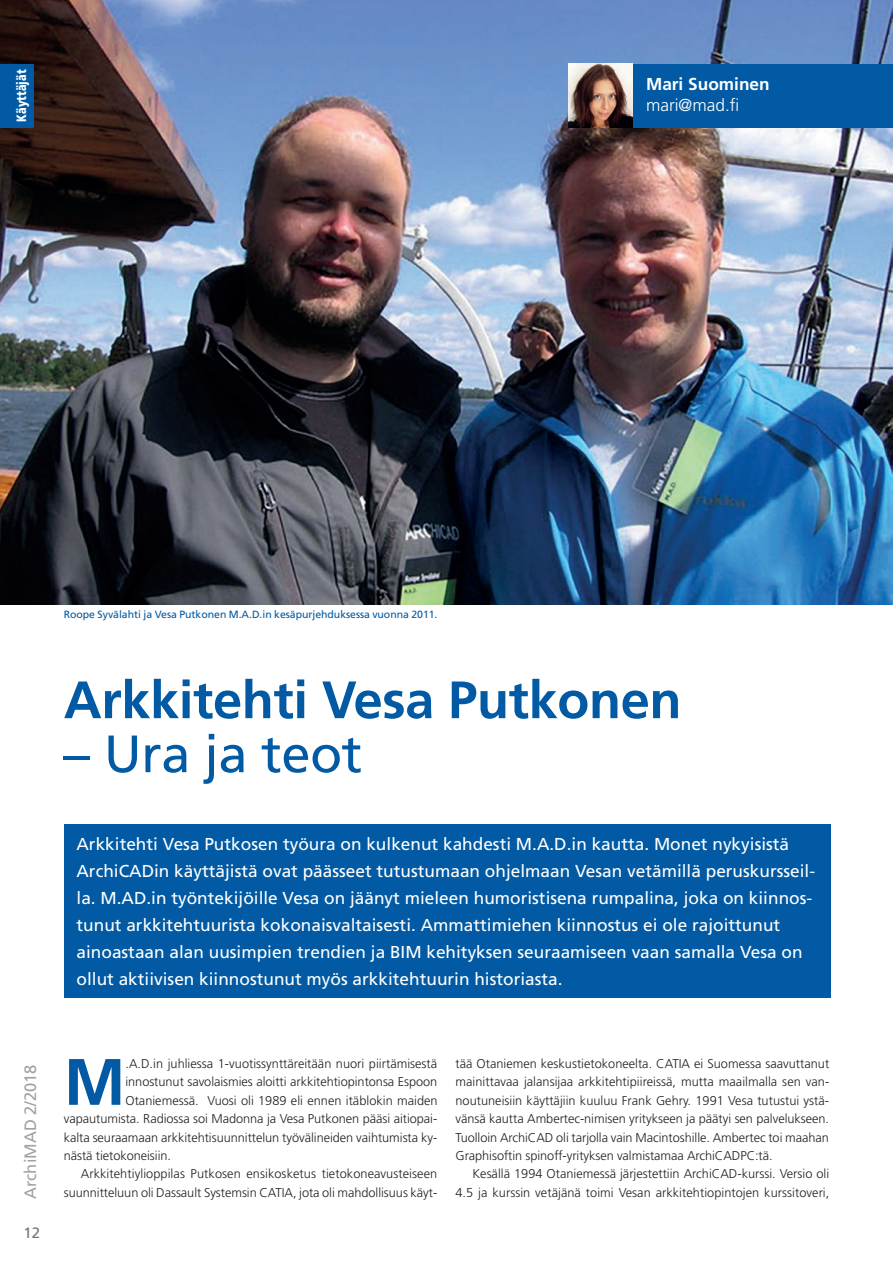
<style>
.page{position:relative;width:893px;height:1263px;background:#fff}
.page>*{position:absolute;margin:0;border:0;box-sizing:border-box;transform-origin:0 0}
.t1{font:700 65.55px "Frutiger";color:#015aa3}
.t2{font:700 52.5px "Frutiger";letter-spacing:-.01em;color:#015aa3}
.t3{font:52.5px "Frutiger";letter-spacing:-.01em;color:#015aa3}
.t4{font:17.25px/27px "Frutiger";color:#fff}
.t5{font:700 17.25px "Frutiger";color:#fff}
.t6{font:300 17.25px "Frutiger";color:#fff}
.t7{font:16.5px "Frutiger";color:#9da49a}
.t8{font:15px "Frutiger";color:#667979}
.t9{font:900 13.5px "Frutiger";color:#fff;scale:.8 1}
.t10{font:300 12.75px/18.5px "Frutiger";letter-spacing:-.005em;color:#231f20;text-align:justify}
.t11{font:10.5px "Frutiger";letter-spacing:-.005em;color:#015aa3}
</style>
<div class="page">
<img style="left:0;top:0;width:893px;height:605px">
<div style="left:64px;top:824px;width:766px;height:174px;background:#015aa3"></div>
<div style="left:633px;top:64px;width:260px;height:64px;background:#015aa3"></div>
<div style="left:0;top:64px;width:34px;height:64px;background:#015aa3"></div>
<img style="left:568px;top:64px;width:64px;height:64px">
<p class="t9" style="left:13px;top:122px;width:67px;rotate:-90deg">Käyttäjät</p>
<h3 class="t5" style="left:646px;top:74px;width:125px">Mari Suominen</h3>
<h3 class="t6" style="left:646px;top:95px;width:95px">mari@mad.fi</h3>
<p class="t11" style="left:64px;top:609px;width:375px">Roope Syvälahti ja Vesa Putkonen M.A.D.in kesäpurjehduksessa vuonna 2011.</p>
<h2 class="t2" style="left:64px;top:669px;width:619px">Arkkitehti Vesa Putkonen</h2>
<h2 class="t3" style="left:64px;top:723px;width:300px">– Ura ja teot</h2>
<p class="t4" style="left:77px;top:831px;width:740px">Arkkitehti Vesa Putkosen työura on kulkenut kahdesti M.A.D.in kautta. Monet nykyisistä ArchiCADin käyttäjistä ovat päässeet tutustumaan ohjelmaan Vesan vetämillä peruskursseil&shy;la. M.AD.in työntekijöille Vesa on jäänyt mieleen humoristisena rumpalina, joka on kiinnos&shy;tunut arkkitehtuurista kokonaisvaltaisesti. Ammattimiehen kiinnostus ei ole rajoittunut ainoastaan alan uusimpien trendien ja BIM kehityksen seuraamiseen vaan samalla Vesa on ollut aktiivisen kiinnostunut myös arkkitehtuurin historiasta.</p>
<p class="t7" style="left:21px;top:1199px;width:136px;rotate:-90deg">ArchiMAD 2/2018</p>
<p class="t8" style="left:24px;top:1224px;width:18px">12</p>
<h1 class="t1" style="left:64px;top:1043px;width:63px">M</h1>
<p class="t10" style="left:125px;top:1054px;width:313px">.A.D.in juhliessa 1-vuotissynttäreitään nuori piirtämisestä</p>
<p class="t10" style="left:125px;top:1073px;width:313px">innostunut savolaismies aloitti arkkitehtiopintonsa Espoon</p>
<p class="t10" style="left:125px;top:1091px;width:314px">Otaniemessä. Vuosi oli 1989 eli ennen itäblokin maiden</p>
<p class="t10" style="left:64px;top:1109px;width:375px">vapautumista. Radiossa soi Madonna ja Vesa Putkonen pääsi aitiopai-</p>
<p class="t10" style="left:64px;top:1128px;width:375px">kalta seuraamaan arkkitehtisuunnittelun työvälineiden vaihtumista ky-</p>
<p class="t10" style="left:64px;top:1146px;width:109px">nästä tietokoneisiin.</p>
<p class="t10" style="left:81px;top:1165px;width:358px">Arkkitehtiylioppilas Putkosen ensikosketus tietokoneavusteiseen</p>
<p class="t10" style="left:64px;top:1183px;width:375px">suunnitteluun oli Dassault Systemsin CATIA, jota oli mahdollisuus käyt-</p>
<p class="t10" style="left:455px;top:1054px;width:375px">tää Otaniemen keskustietokoneelta. CATIA ei Suomessa saavuttanut mainittavaa jalansijaa arkkitehtipiireissä, mutta maailmalla sen van&shy;noutuneisiin käyttäjiin kuuluu Frank Gehry. 1991 Vesa tutustui ystä&shy;vänsä kautta Ambertec-nimisen yritykseen ja päätyi sen palvelukseen.<br>Tuolloin ArchiCAD oli tarjolla vain Macintoshille. Ambertec toi maahan Graphisoftin spinoff-yrityksen valmistamaa ArchiCADPC:tä.</p>
<p class="t10" style="left:455px;top:1165px;width:375px;text-align:right">Kesällä 1994 Otaniemessä järjestettiin ArchiCAD-kurssi. Versio oli<br>4.5 ja kurssin vetäjänä toimi Vesan arkkitehtiopintojen kurssitoveri,</p>
</div>
